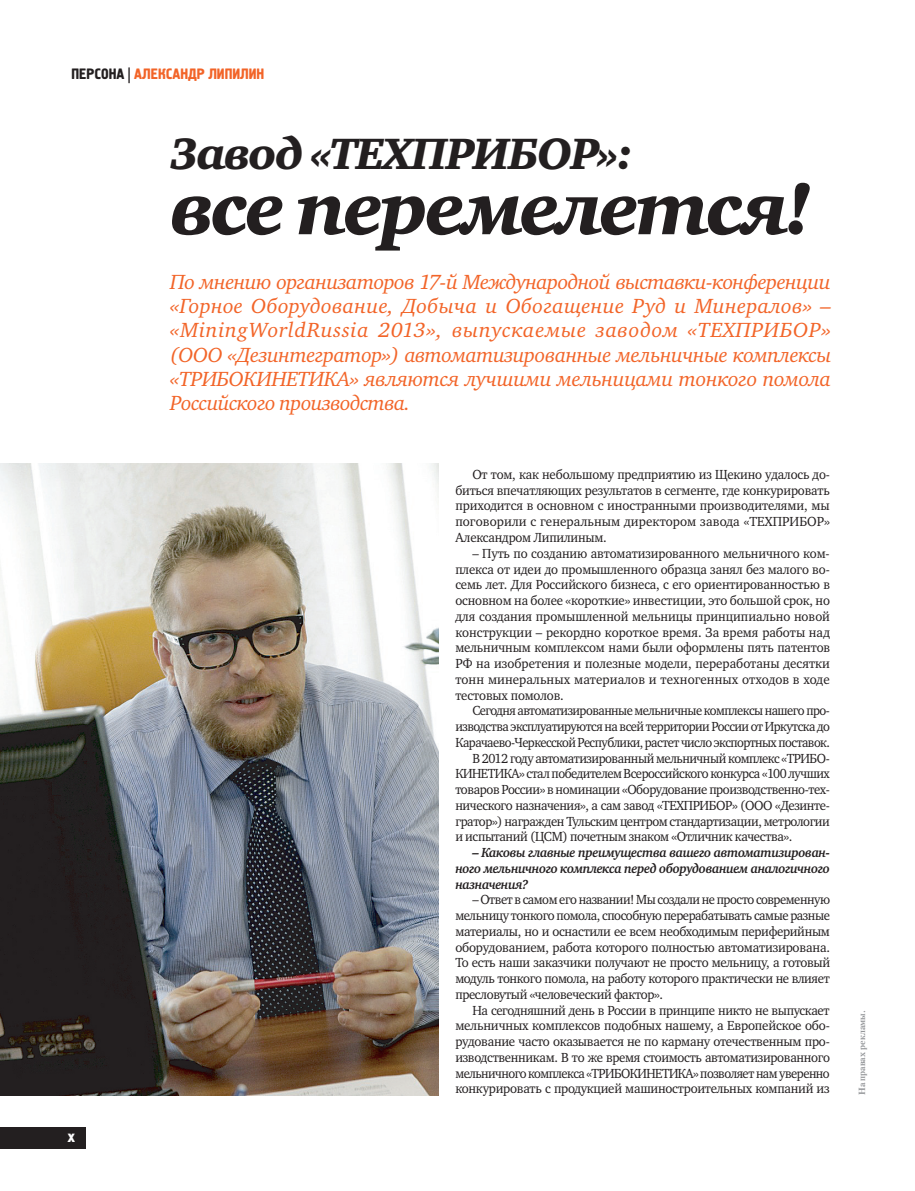
<style>
.page{position:relative;width:915px;height:1191px;background:#fff}
.page>*{position:absolute;margin:0;border:0;box-sizing:border-box;transform-origin:0 0}
.t1{font:italic 75px "Charter Black C";letter-spacing:-.04em;color:#231f20}
.t2{font:italic 45px "Charter Black C";letter-spacing:-.04em;color:#231f20}
.t3{font:italic 21px/24px "Charter C";letter-spacing:-.02em;color:#f26428;text-align:justify}
.t4{font:15px "Hermes C";color:#f26428}
.t5{font:13.5px/15.8px "Charter C";letter-spacing:-.03em;color:#231f20;text-align:justify;scale:.95 1}
.t6{font:13.5px/15.8px "Charter C";letter-spacing:-.03em;color:#231f20;text-align:justify;scale:.94 1}
.t7{font:13.5px "Charter C";letter-spacing:-.03em;color:#231f20;scale:.93 1}
.t8{font:italic 700 13.5px/15.8px "Charter C";letter-spacing:-.03em;color:#231f20;text-align:justify;scale:.95 1}
.t9{font:12px "Meta Black Caps LFC";color:#fff}
.t10{font:700 9px "Petersburg C";color:#939598}
.s1{color:#231f20}
</style>
<div class="page">
<div style="left:0;top:1127px;width:85px;height:21px;background:#231f20"></div>
<img style="left:0;top:463px;width:438px;height:632px">
<p class="t4" style="left:71px;top:66px;width:194px"><span class="s1">ПЕРСОНА |</span> АЛЕКСАНДР ЛИПИЛИН</p>
<h2 class="t2" style="left:170px;top:129px;width:465px">Завод «ТЕХПРИБОР»:</h2>
<h1 class="t1" style="left:170px;top:167px;width:642px">все перемелется!</h1>
<p class="t3" style="left:170px;top:271px;width:662px">По мнению организаторов 17-й Международной выставки-конференции «Горное Оборудование, Добыча и Обогащение Руд и Минералов» – «MiningWorldRussia 2013», выпускаемые заводом «ТЕХПРИБОР» (ООО «Дезинтегратор») автоматизированные мельничные комплексы «ТРИБОКИНЕТИКА» являются лучшими мельницами тонкого помола Российского производства.</p>
<p class="t9" style="left:68px;top:1130px;width:9px">X</p>
<p class="t5" style="left:455px;top:466px;width:395px;text-indent:17px">От том, как небольшому предприятию из Щекино удалось до&shy;биться впечатляющих результатов в сегменте, где конкурировать приходится в основном с иностранными производителями, мы поговорили с генеральным директором завода «ТЕХПРИБОР» Александром Липилиным.</p>
<p class="t5" style="left:455px;top:545px;width:396px;text-indent:17px">– Путь по созданию автоматизированного мельничного ком&shy;плекса от идеи до промышленного образца занял без малого во&shy;семь лет. Для Российского бизнеса, с его ориентированностью в основном на более «короткие» инвестиции, это большой срок, но для создания промышленной мельницы принципиально новой конструкции – рекордно короткое время. За время работы над мельничным комплексом нами были оформлены пять патентов РФ на изобретения и полезные модели, переработаны десятки тонн минеральных материалов и техногенных отходов в ходе тестовых помолов.</p>
<p class="t7" style="left:472px;top:703px;width:385px">Сегодня автоматизированные мельничные комплексы нашего про-</p>
<p class="t7" style="left:455px;top:719px;width:404px">изводства эксплуатируются на всей территории России от Иркутска до</p>
<p class="t7" style="left:455px;top:734px;width:404px">Карачаево-Черкесской Республики, растет число экспортных поставок.</p>
<p class="t6" style="left:472px;top:750px;width:381px">В 2012 году автоматизированный мельничный комплекс «ТРИБО-</p>
<p class="t6" style="left:455px;top:766px;width:400px">КИНЕТИКА» стал победителем Всероссийского конкурса «100 лучших</p>
<p class="t5" style="left:455px;top:781px;width:396px">товаров России» в номинации «Оборудование производственно-тех-</p>
<p class="t5" style="left:455px;top:797px;width:395px">нического назначения», а сам завод «ТЕХПРИБОР» (ООО «Дезинте-</p>
<p class="t5" style="left:455px;top:813px;width:395px">гратор») награжден Тульским центром стандартизации, метрологии</p>
<p class="t5" style="left:455px;top:829px;width:356px">и испытаний (ЦСМ) почетным знаком «Отличник качества».</p>
<p class="t8" style="left:455px;top:845px;width:395px;text-indent:17px">– Каковы главные преимущества вашего автоматизирован&shy;ного мельничного комплекса перед оборудованием аналогичного назначения?</p>
<p class="t6" style="left:455px;top:892px;width:400px;text-indent:17px">– Ответ в самом его названии! Мы создали не просто современную мельницу тонкого помола, способную перерабатывать самые разные материалы, но и оснастили ее всем необходимым периферийным оборудованием, работа которого полностью автоматизирована.<br>То есть наши заказчики получают не просто мельницу, а готовый модуль тонкого помола, на работу которого практически не влияет пресловутый «человеческий фактор».</p>
<p class="t5" style="left:455px;top:1002px;width:396px;text-indent:17px">На сегодняшний день в России в принципе никто не выпускает мельничных комплексов подобных нашему, а Европейское обо&shy;рудование часто оказывается не по карману отечественным про&shy;изводственникам. В то же время стоимость автоматизированного мельничного комплекса «ТРИБОКИНЕТИКА» позволяет нам уверенно конкурировать с продукцией машиностроительных компаний из</p>
<p class="t10" style="left:856px;top:1095px;width:86px;rotate:-90deg">На правах рекламы.</p>
</div>
